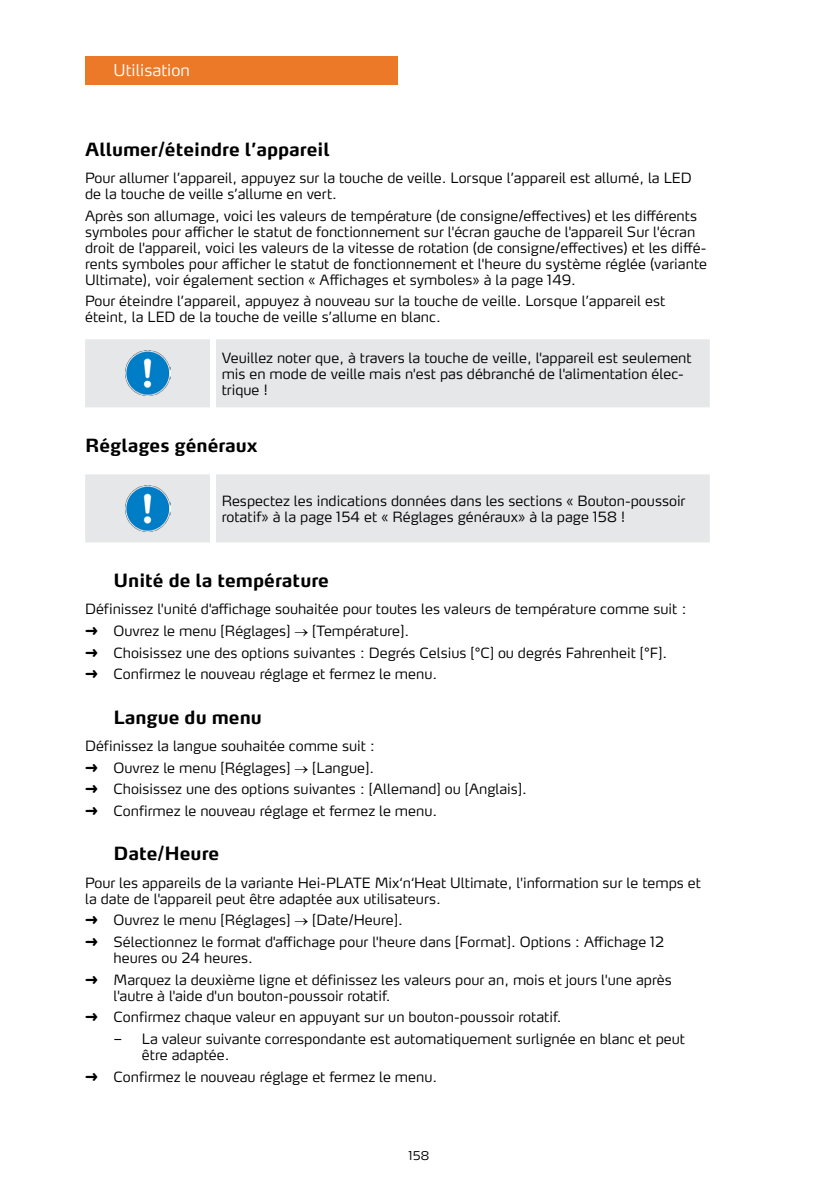
<style>
.page{position:relative;width:840px;height:1191px;background:#fff}
.page>*{position:absolute;margin:0;border:0;box-sizing:border-box;transform-origin:0 0}
.t1{font:700 18px "Max OT";color:#000}
.t2{font:300 16px "Max OT";color:#fff}
.t3{font:300 14px/16px "Max OT";color:#000}
.t4{font:300 12px "Max OT";color:#000}
.s1{font-family:"Arial Unicode MS";font-weight:400}
.s2{font-family:"Verdana";font-weight:400}
</style>
<div class="page">
<div style="left:85px;top:57px;width:312px;height:28px;background:#eb7928"></div>
<div style="left:85px;top:339px;width:624px;height:68px;background:#e6e7e8"></div>
<img style="left:125px;top:350px;width:45px;height:46px">
<div style="left:85px;top:474px;width:624px;height:68px;background:#e6e7e8"></div>
<img style="left:125px;top:486px;width:45px;height:45px">
<p class="t2" style="left:113px;top:60px;width:78px">Utilisation</p>
<p class="t1" style="left:85px;top:137px;width:246px">Allumer/éteindre l’appareil</p>
<p class="t3" style="left:85px;top:170px;width:607px">Pour allumer l’appareil, appuyez sur la touche de veille. Lorsque l’appareil est allumé, la LED de la touche de veille s’allume en vert.</p>
<p class="t3" style="left:85px;top:207px;width:623px">Après son allumage, voici les valeurs de température (de consigne/effectives) et les différents symboles pour afficher le statut de fonctionnement sur l'écran gauche de l'appareil Sur l'écran droit de l'appareil, voici les valeurs de la vitesse de rotation (de consigne/effectives) et les diffé&shy;rents symboles pour afficher le statut de fonctionnement et l'heure du système réglée (variante Ultimate), voir également section « Affichages et symboles» à la page 149.</p>
<p class="t3" style="left:85px;top:293px;width:581px">Pour éteindre l’appareil, appuyez à nouveau sur la touche de veille. Lorsque l’appareil est éteint, la LED de la touche de veille s’allume en blanc.</p>
<p class="t3" style="left:221px;top:349px;width:471px">Veuillez noter que, à travers la touche de veille, l'appareil est seulement mis en mode de veille mais n'est pas débranché de l'alimentation élec&shy;trique !</p>
<p class="t1" style="left:85px;top:433px;width:174px">Réglages généraux</p>
<p class="t3" style="left:221px;top:492px;width:465px">Respectez les indications données dans les sections « Bouton-poussoir rotatif» à la page 154 et « Réglages généraux» à la page 158 !</p>
<p class="t1" style="left:113px;top:568px;width:217px">Unité de la température</p>
<p class="t3" style="left:85px;top:598px;width:602px;line-height:21.6px">Définissez l'unité d'affichage souhaitée pour toutes les valeurs de température comme suit : <span class="s1">➜</span> Ouvrez le menu [Réglages] → [Température].<br><span class="s1">➜</span> Choisissez une des options suivantes : Degrés Celsius [°C] ou degrés Fahrenheit [°F].<br><span class="s1">➜</span> Confirmez le nouveau réglage et fermez le menu.</p>
<p class="t1" style="left:113px;top:705px;width:150px">Langue du menu</p>
<p class="t3" style="left:85px;top:735px;width:443px;line-height:21.6px">Définissez la langue souhaitée comme suit :<br><span class="s1">➜</span> Ouvrez le menu [Réglages] → [Langue].<br><span class="s1">➜</span> Choisissez une des options suivantes : [Allemand] ou [Anglais]. <span class="s1">➜</span> Confirmez le nouveau réglage et fermez le menu.</p>
<p class="t1" style="left:113px;top:842px;width:107px">Date/Heure</p>
<p class="t3" style="left:85px;top:874px;width:617px">Pour les appareils de la variante Hei-PLATE Mix‘n‘Heat Ultimate, l'information sur le temps et la date de l'appareil peut être adaptée aux utilisateurs.</p>
<p class="t3" style="left:85px;top:909px;width:580px;line-height:21.6px"><span class="s1">➜</span> Ouvrez le menu [Réglages] → [Date/Heure].<br><span class="s1">➜</span> Sélectionnez le format d'affichage pour l'heure dans [Format]. Options : Affichage 12</p>
<p class="t3" style="left:85px;top:947px;width:588px;line-height:21.6px;text-indent:28px">heures ou 24 heures.<br><span class="s1">➜</span> Marquez la deuxième ligne et définissez les valeurs pour an, mois et jours l'une après</p>
<p class="t3" style="left:85px;top:984px;width:477px;line-height:21.6px;text-indent:28px">l'autre à l'aide d'un bouton-poussoir rotatif.<br><span class="s1">➜</span> Confirmez chaque valeur en appuyant sur un bouton-poussoir rotatif.</p>
<p class="t3" style="left:142px;top:1030px;width:544px;text-indent:-28px"><span class="s2">–</span> La valeur suivante correspondante est automatiquement surlignée en blanc et peut être adaptée.</p>
<p class="t3" style="left:85px;top:1068px;width:353px"><span class="s1">➜</span> Confirmez le nouveau réglage et fermez le menu.</p>
<p class="t4" style="left:408px;top:1148px;width:22px">158</p>
</div>
